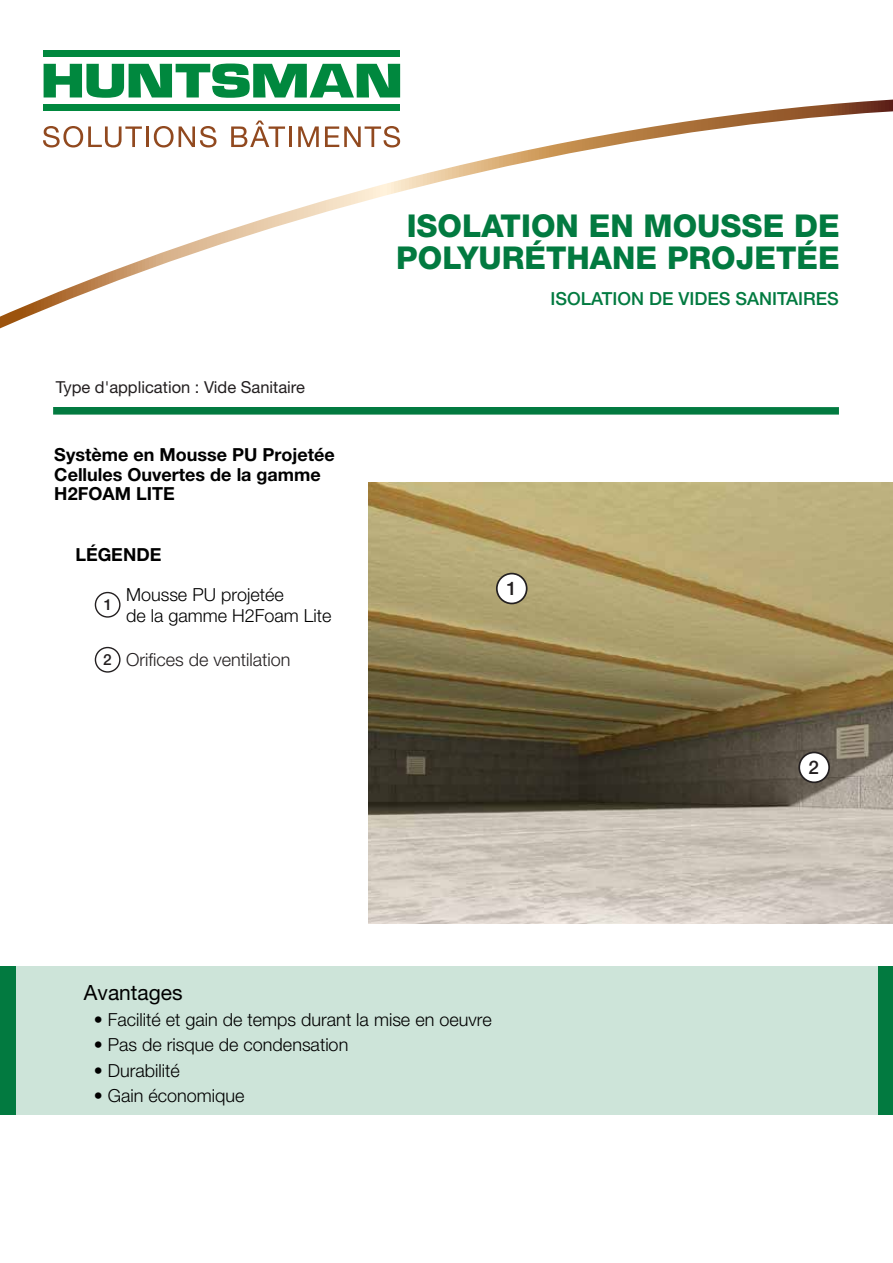
<style>
.page{position:relative;width:893px;height:1263px;background:#fff}
.page>*{position:absolute;margin:0;border:0;box-sizing:border-box;transform-origin:0 0}
.t1{font:800 31.5px/31.5px "Helvetica Neue LT Pro";color:#027a40;text-align:center}
.t2{font:21px "Helvetica Neue LT Pro";color:#000}
.t3{font:500 18.75px "Helvetica Neue LT Pro";color:#231f20}
.t4{font:300 18px/21px "Helvetica Neue LT Pro";color:#000}
.t5{font:700 18px/19.5px "Helvetica Neue LT Pro";color:#000}
.t6{font:500 18px "Helvetica Neue LT Pro";color:#027a40}
.t7{font:300 18px "Helvetica Neue LT Pro";color:#231f20}
.t8{font:16.5px "Helvetica Neue LT Pro";color:#231f20}
.t9{font:500 15.3px "Helvetica Neue LT Pro";color:#231f20}
</style>
<div class="page">
<div style="left:1px;top:966px;width:889px;height:148px;background:#cde4d9"></div>
<div style="left:0;top:966px;width:15px;height:148px;background:#027a40"></div>
<div style="left:878px;top:966px;width:15px;height:148px;background:#027a40"></div>
<svg style="left:0;top:50px;width:893px;height:273px"></svg>
<div style="left:95px;top:592px;width:26px;height:26px;border:1px solid #231f20;border-radius:50%"></div>
<div style="left:95px;top:647px;width:26px;height:26px;border:1px solid #231f20;border-radius:50%"></div>
<svg style="left:44px;top:64px;width:356px;height:34px"></svg>
<div style="left:44px;top:50px;width:356px;height:7px;background:#00883e"></div>
<div style="left:44px;top:104px;width:356px;height:7px;background:#00883e"></div>
<svg style="left:43px;top:126px;width:99px;height:21px"></svg>
<hr style="left:146px;top:126px;width:3px;height:21px;background:#91491f">
<svg style="left:154px;top:126px;width:62px;height:21px"></svg>
<svg style="left:231px;top:120px;width:54px;height:27px"></svg>
<hr style="left:289px;top:126px;width:3px;height:21px;background:#91491f">
<svg style="left:298px;top:126px;width:21px;height:21px"></svg>
<svg style="left:325px;top:126px;width:75px;height:21px"></svg>
<svg style="left:53px;top:407px;width:786px;height:8px;background:#0f804a"></svg>
<img style="left:368px;top:482px;width:525px;height:441px">
<div style="left:799px;top:752px;width:30px;height:30px;background:#fff;border-radius:50%"></div>
<div style="left:798px;top:752px;width:32px;height:31px;border:2px solid #231f20;border-radius:50%"></div>
<div style="left:497px;top:574px;width:30px;height:29px;background:#fff;border-radius:50%"></div>
<div style="left:496px;top:573px;width:32px;height:31px;border:2px solid #231f20;border-radius:50%"></div>
<h1 class="t1" style="left:396px;top:210px;width:445px">ISOLATION EN MOUSSE DE<br>POLYURÉTHANE PROJETÉE</h1>
<p class="t8" style="left:56px;top:377px;width:251px">Type d'application : Vide Sanitaire</p>
<p class="t5" style="left:54px;top:445px;width:282px">Système en Mousse PU Projetée<br>Cellules Ouvertes de la gamme<br>H2FOAM LITE</p>
<p class="t5" style="left:75px;top:545px;width:88px">LÉGENDE</p>
<p class="t9" style="left:104px;top:596px;width:10px">1</p>
<p class="t9" style="left:103px;top:651px;width:10px">2</p>
<p class="t4" style="left:126px;top:584px;width:207px">Mousse PU projetée<br>de la gamme H2Foam Lite</p>
<p class="t7" style="left:126px;top:648px;width:166px">Orifices de ventilation</p>
<p class="t6" style="left:551px;top:287px;width:290px">ISOLATION DE VIDES SANITAIRES</p>
<p class="t3" style="left:506px;top:577px;width:12px">1</p>
<p class="t3" style="left:808px;top:756px;width:12px">2</p>
<p class="t2" style="left:84px;top:980px;width:100px">Avantages</p>
<p class="t4" style="left:94px;top:1008px;width:399px">• Facilité et gain de temps durant la mise en oeuvre</p>
<p class="t4" style="left:94px;top:1034px;width:256px">• Pas de risque de condensation</p>
<p class="t4" style="left:94px;top:1059px;width:88px">• Durabilité</p>
<p class="t4" style="left:94px;top:1085px;width:152px">• Gain économique</p>
</div>
